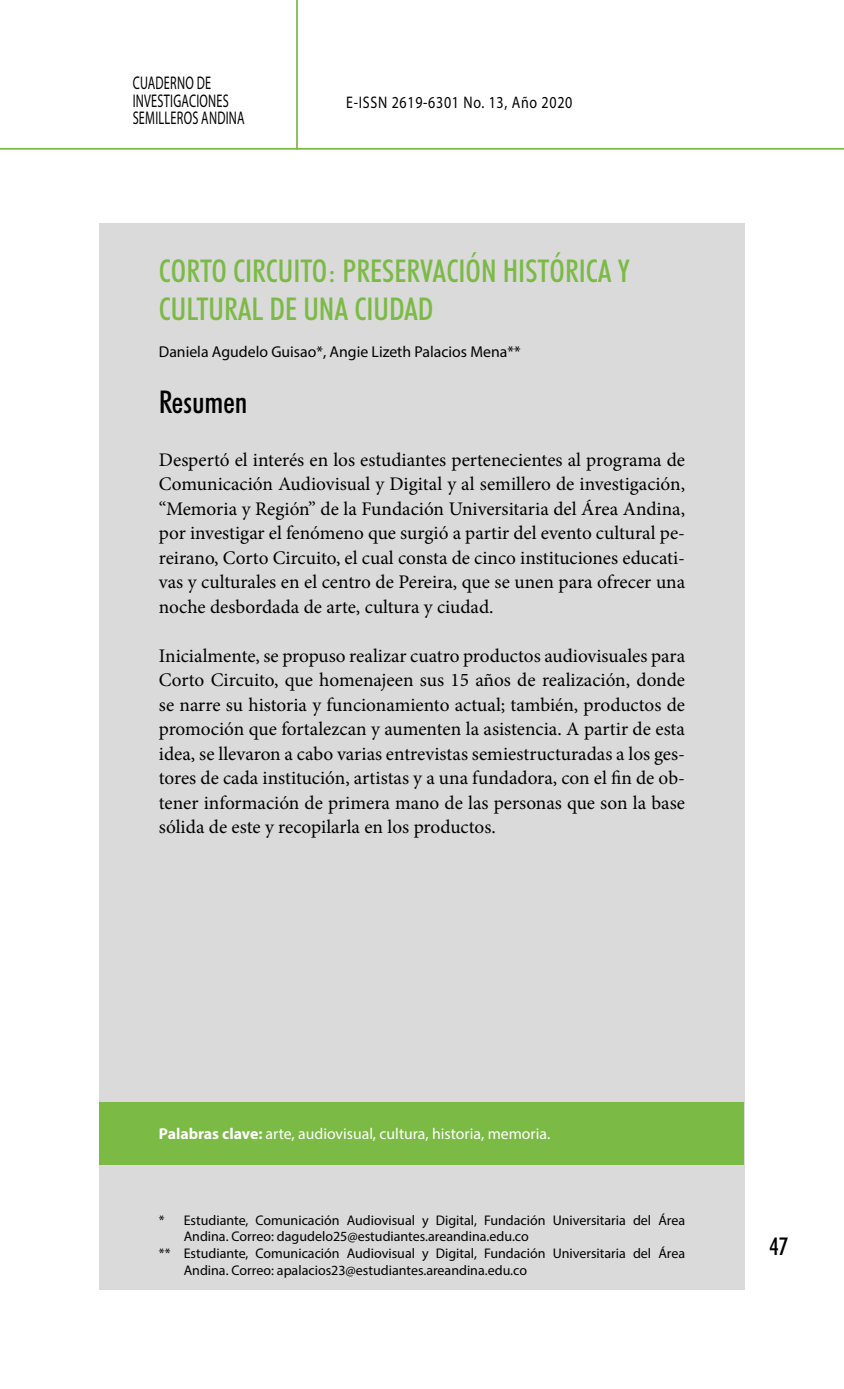
<style>
.page{position:relative;width:844px;height:1389px;background:#fff}
.page>*{position:absolute;margin:0;border:0;box-sizing:border-box;transform-origin:0 0}
.t1{font:500 condensed 31.5px/37.8px "Futura BT";color:#7cba46}
.t2{font:500 condensed 31.5px "Futura BT";color:#000}
.t3{font:500 condensed 24.5px "Futura BT";color:#000}
.t4{font:19.25px/24.5px "Minion Pro";color:#000;text-align:justify}
.t5{font:18.38px/17.5px "Myriad Pro";letter-spacing:.02em;color:#000;scale:.67 1}
.t6{font:16.8px "Myriad Pro";letter-spacing:.05em;color:#000;scale:.83 1}
.t7{font:15.75px "Myriad Pro";color:#fff}
.t8{font:15.75px "Myriad Pro";color:#000}
.t9{font:14px "Myriad Pro";color:#000}
.s1{font-weight:700}
</style>
<div class="page">
<hr style="left:0;top:148px;width:843px;height:2px;background:#7cba46">
<hr style="left:296px;top:0;width:2px;height:150px;background:#7cba46">
<div style="left:99px;top:223px;width:645px;height:1067px;background:#dadada"></div>
<div style="left:99px;top:1102px;width:644px;height:62px;background:#7cba46"></div>
<p class="t5" style="left:133px;top:74px;width:169px">CUADERNO DE<br>INVESTIGACIONES<br>SEMILLEROS ANDINA</p>
<p class="t6" style="left:346px;top:92px;width:274px">E-ISSN 2619-6301 No. 13, Año 2020</p>
<h1 class="t1" style="left:159px;top:251px;width:472px">CORTO CIRCUITO: PRESERVACIÓN HISTÓRICA Y<br>CULTURAL DE UNA CIUDAD</h1>
<p class="t8" style="left:159px;top:342px;width:363px">Daniela Agudelo Guisao*, Angie Lizeth Palacios Mena**</p>
<h1 class="t2" style="left:159px;top:383px;width:90px">Resumen</h1>
<p class="t4" style="left:159px;top:448px;width:527px">Despertó el interés en los estudiantes pertenecientes al programa de Comunicación Audiovisual y Digital y al semillero de investigación, “Memoria y Región” de la Fundación Universitaria del Área Andina, por investigar el fenómeno que surgió a partir del evento cultural pe&shy;reirano, Corto Circuito, el cual consta de cinco instituciones educati&shy;vas y culturales en el centro de Pereira, que se unen para ofrecer una noche desbordada de arte, cultura y ciudad.</p>
<p class="t4" style="left:159px;top:644px;width:527px">Inicialmente, se propuso realizar cuatro productos audiovisuales para Corto Circuito, que homenajeen sus 15 años de realización, donde se narre su historia y funcionamiento actual; también, productos de promoción que fortalezcan y aumenten la asistencia. A partir de esta idea, se llevaron a cabo varias entrevistas semiestructuradas a los ges&shy;tores de cada institución, artistas y a una fundadora, con el fin de ob&shy;tener información de primera mano de las personas que son la base sólida de este y recopilarla en los productos.</p>
<p class="t7" style="left:159px;top:1124px;width:393px"><span class="s1">Palabras clave:</span> arte, audiovisual, cultura, historia, memoria.</p>
<p class="t9" style="left:159px;top:1211px;width:527px">* Estudiante, Comunicación Audiovisual y Digital, Fundación Universitaria del Área</p>
<p class="t9" style="left:184px;top:1228px;width:346px">Andina. Correo: dagudelo25@estudiantes.areandina.edu.co</p>
<p class="t9" style="left:159px;top:1245px;width:527px">** Estudiante, Comunicación Audiovisual y Digital, Fundación Universitaria del Área</p>
<p class="t9" style="left:184px;top:1262px;width:345px">Andina. Correo: apalacios23@estudiantes.areandina.edu.co</p>
<p class="t3" style="left:769px;top:1231px;width:20px">47</p>
</div>
